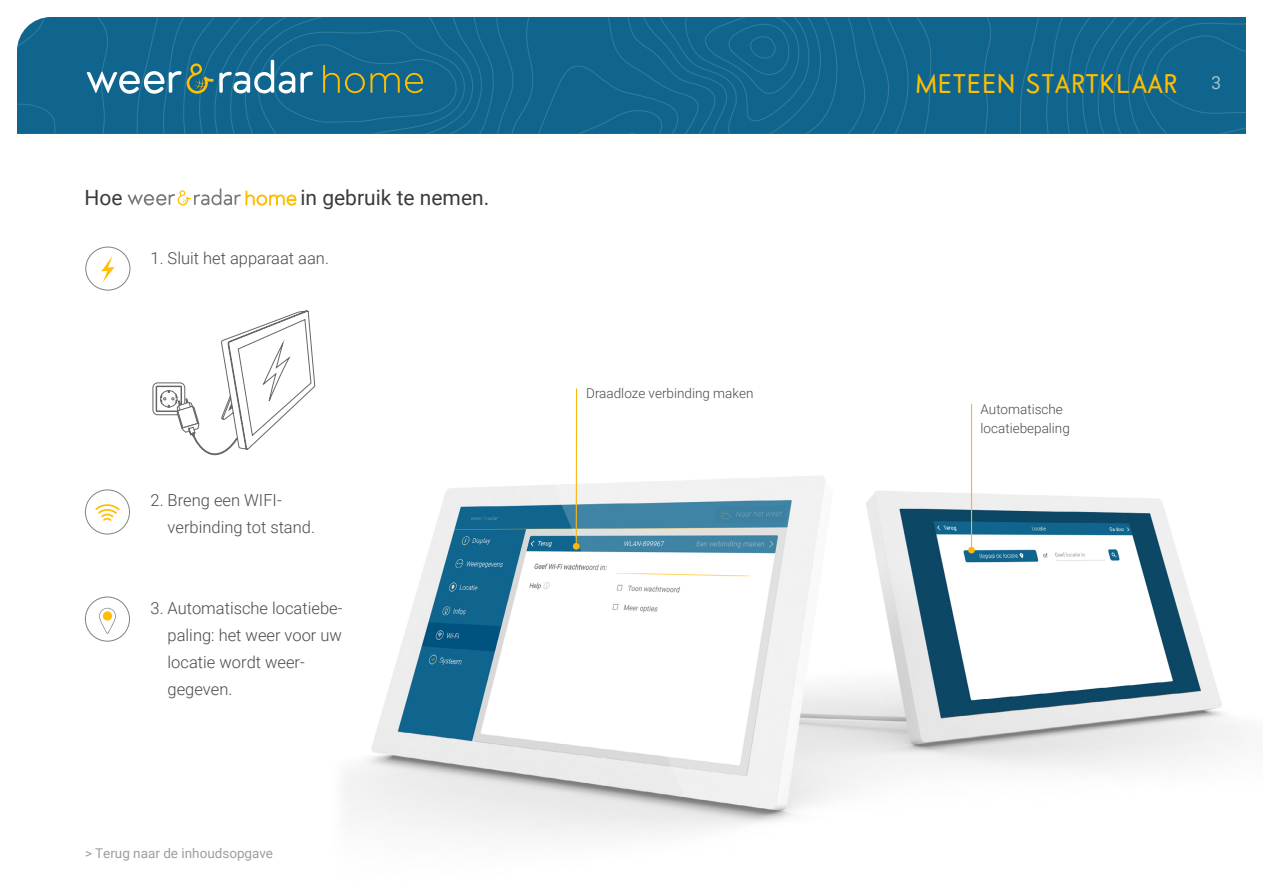
<style>
.page{position:relative;width:1263px;height:893px;background:#fff}
.page>*{position:absolute;margin:0;border:0;box-sizing:border-box;transform-origin:0 0}
.t1{font:27px "Air Factory Rounded";letter-spacing:.025em;color:#ffbe00}
.t2{font:21px "Roboto";color:#3b3b3c}
.t3{font:18px "Roboto";color:#fff}
.t4{font:300 16.5px/27px "Roboto";color:#4a4a49}
.t5{font:300 13.5px/19.5px "Roboto";color:#4a4a49}
.t6{font:13.5px "Roboto";color:#3b3b3c}
</style>
<div class="page">
<svg style="left:17px;top:17px;width:931px;height:117px;background:#12668f"></svg>
<svg style="left:323px;top:65px;width:100px;height:28px;background:#3a7474"></svg>
<svg style="left:87px;top:60px;width:226px;height:34px"></svg>
<svg style="left:948px;top:17px;width:298px;height:117px;background:#11658e"></svg>
<img style="left:344px;top:388px;width:902px;height:449px">
<div style="left:85px;top:247px;width:45px;height:43px;border:1px solid #828282;border-radius:50%"></div>
<svg style="left:101px;top:256px;width:14px;height:26px"></svg>
<div style="left:85px;top:489px;width:45px;height:45px;border:1px solid #828282;border-radius:50%"></div>
<svg style="left:95px;top:504px;width:25px;height:17px"></svg>
<div style="left:85px;top:597px;width:45px;height:44px;border:1px solid #828282;border-radius:50%"></div>
<svg style="left:99px;top:608px;width:17px;height:26px"></svg>
<svg style="left:153px;top:383px;width:32px;height:32px"></svg>
<div style="left:153px;top:383px;width:32px;height:32px;border:1px solid #666;border-radius:5px"></div>
<svg style="left:156px;top:310px;width:159px;height:145px"></svg>
<hr style="left:576px;top:389px;width:1px;height:157px;background:#fab712">
<svg style="left:572px;top:543px;width:8px;height:7px"></svg>
<hr style="left:971px;top:404px;width:1px;height:146px;background:#fab712">
<svg style="left:968px;top:546px;width:7px;height:8px"></svg>
<svg style="left:128px;top:188px;width:168px;height:17px"></svg>
<p class="t2" style="left:85px;top:183px;width:40px">Hoe</p>
<p class="t2" style="left:300px;top:183px;width:190px">in gebruik te nemen.</p>
<p class="t4" style="left:151px;top:244px;width:180px">1. Sluit het apparaat aan.</p>
<p class="t4" style="left:168px;top:486px;width:149px;text-indent:-17px">2. Breng een WIFI&shy;verbinding tot stand.</p>
<p class="t4" style="left:168px;top:594px;width:176px;text-indent:-17px">3. Automatische locatiebe&shy;paling: het weer voor uw locatie wordt weer&shy;gegeven.</p>
<p class="t6" style="left:85px;top:844px;width:190px">&gt; Terug naar de inhoudsopgave</p>
<p class="t5" style="left:586px;top:383px;width:169px">Draadloze verbinding maken</p>
<h1 class="t1" style="left:915px;top:67px;width:264px">METEEN STARTKLAAR</h1>
<p class="t3" style="left:1212px;top:70px;width:12px">3</p>
<p class="t5" style="left:981px;top:399px;width:91px">Automatische locatiebepaling</p>
</div>
